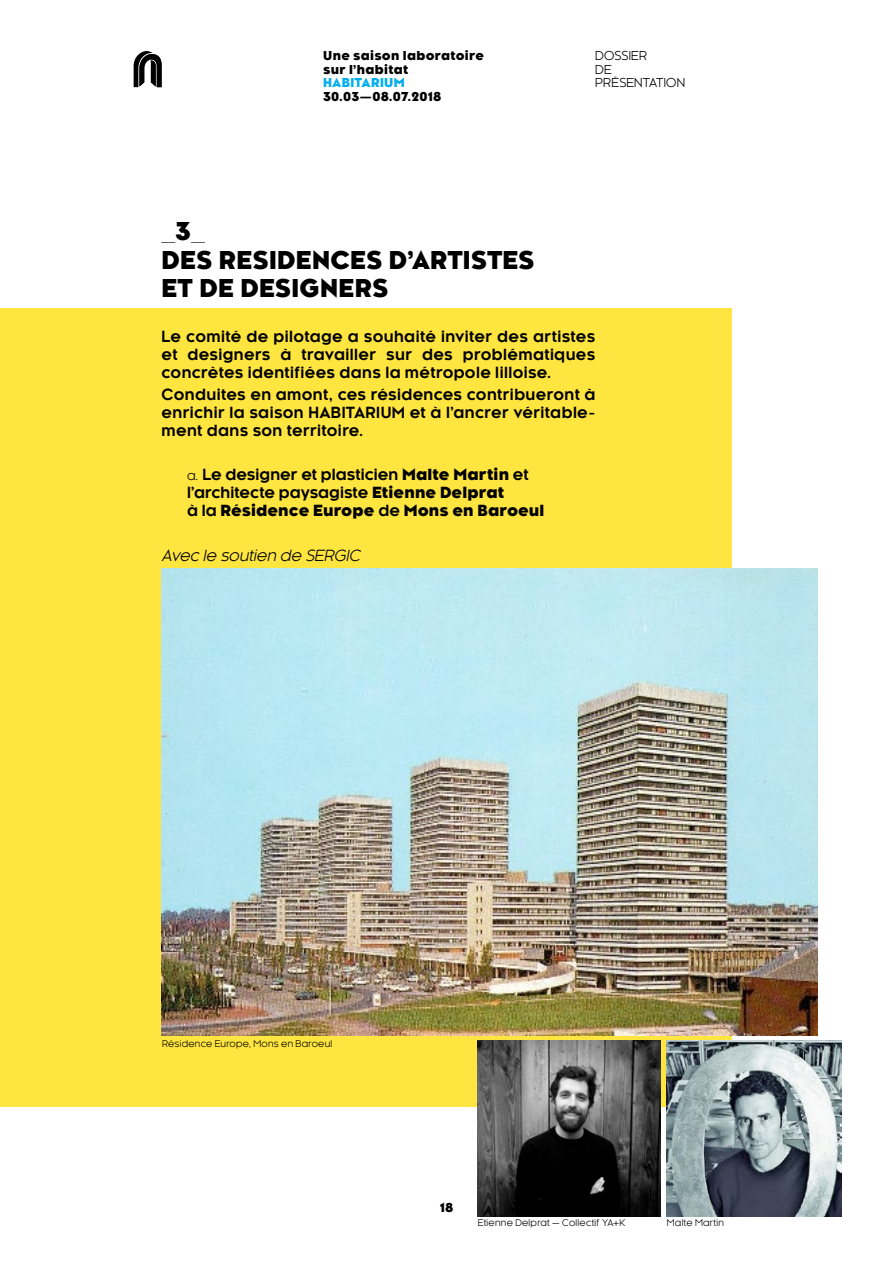
<style>
.page{position:relative;width:893px;height:1263px;background:#fff}
.page>*{position:absolute;margin:0;border:0;box-sizing:border-box;transform-origin:0 0}
.t1{font:800 24px/28.5px "Kessel 105";letter-spacing:.005em;color:#000}
.t2{font:700 15px/18px "Kessel 105";letter-spacing:.025em;color:#000;text-align:justify}
.t3{font:800 15px/18px "Kessel 105";letter-spacing:.005em;color:#000}
.t4{font:italic 15px "Kessel 105";color:#000}
.t5{font:800 12px/13.5px "Kessel 105";letter-spacing:.025em;color:#000}
.t6{font:12px/13.5px "Kessel 105";letter-spacing:.015em;color:#000}
.t7{font:800 12px "Kessel 105";letter-spacing:.015em;color:#00aeef}
.t8{font:9px "Kessel 105";letter-spacing:.03em;color:#000}
.s1{font-weight:400;font-size:12px}
.s2{font-weight:700}
</style>
<div class="page">
<svg style="left:134px;top:51px;width:28px;height:36px"></svg>
<div style="left:0;top:308px;width:731px;height:798px;background:#ffe53f"></div>
<img style="left:162px;top:569px;width:656px;height:466px">
<img style="left:478px;top:1040px;width:183px;height:176px">
<img style="left:667px;top:1040px;width:175px;height:176px">
<p class="t5" style="left:323px;top:49px;width:162px">Une saison laboratoire sur l’habitat</p>
<p class="t7" style="left:323px;top:76px;width:83px">HABITARIUM</p>
<p class="t5" style="left:323px;top:90px;width:120px">30.03—08.07.2018</p>
<p class="t6" style="left:595px;top:49px;width:91px">DOSSIER<br>DE<br>PRÉSENTATION</p>
<h1 class="t1" style="left:162px;top:218px;width:374px">_3_<br>DES RESIDENCES D’ARTISTES<br>ET DE DESIGNERS</h1>
<p class="t2" style="left:162px;top:327px;width:435px">Le comité de pilotage a souhaité inviter des artistes et designers à travailler sur des problématiques concrètes identifiées dans la métropole lilloise.</p>
<p class="t2" style="left:162px;top:386px;width:435px">Conduites en amont, ces résidences contribueront à enrichir la saison HABITARIUM et à l’ancrer véritable&shy;ment dans son territoire.</p>
<p class="t3" style="left:187px;top:467px;width:359px"><span class="s1">a.</span> <span class="s2">Le designer et plasticien</span> Malte Martin <span class="s2">et l’architecte paysagiste</span> Etienne Delprat<br><span class="s2">à la</span> Résidence Europe <span class="s2">de</span> Mons en Baroeul</p>
<p class="t4" style="left:162px;top:547px;width:203px">Avec le soutien de SERGIC</p>
<p class="t8" style="left:162px;top:1039px;width:172px">Résidence Europe, Mons en Baroeul</p>
<p class="t5" style="left:440px;top:1201px;width:15px">18</p>
<p class="t8" style="left:478px;top:1218px;width:149px">Etienne Delprat — Collectif YA+K</p>
<p class="t8" style="left:667px;top:1218px;width:59px">Malte Martin</p>
</div>
